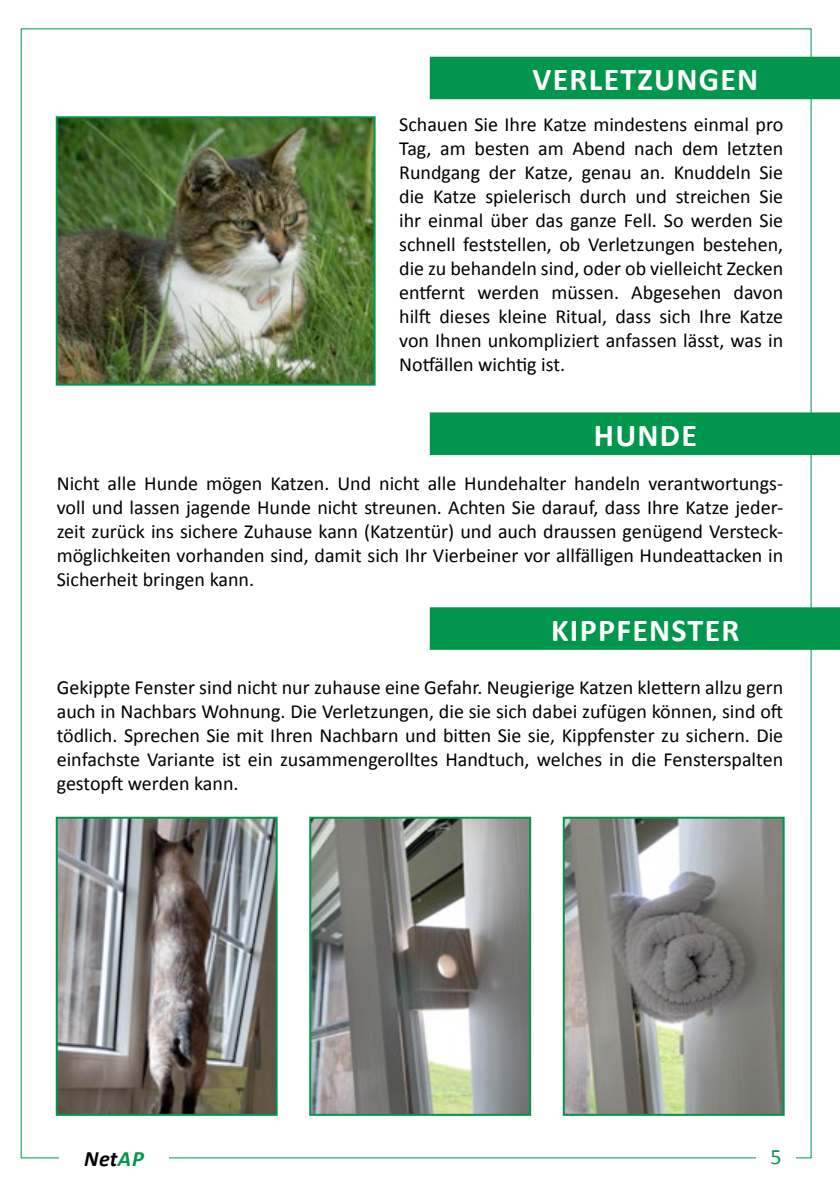
<style>
.page{position:relative;width:840px;height:1191px;background:#fff}
.page>*{position:absolute;margin:0;border:0;box-sizing:border-box;transform-origin:0 0}
.t1{font:700 32px "Calibri";letter-spacing:.04em;color:#fff}
.t2{font:italic 700 22px "Calibri";letter-spacing:.02em;color:#000}
.t3{font:22px "Calibri";color:#00964b}
.t4{font:20px/24px "Calibri";color:#000;text-align:justify}
.s1{color:#00964b}
</style>
<div class="page">
<div style="left:429px;top:57px;width:410px;height:42px;background:#00964b"></div>
<img style="left:59px;top:119px;width:313px;height:264px">
<div style="left:56px;top:116px;width:319px;height:270px;border:2px solid #00964b"></div>
<div style="left:429px;top:412px;width:410px;height:43px;background:#00964b"></div>
<img style="left:59px;top:819px;width:215px;height:293px">
<div style="left:56px;top:816px;width:221px;height:299px;border:2px solid #00964b"></div>
<div style="left:429px;top:607px;width:410px;height:43px;background:#00964b"></div>
<img style="left:312px;top:819px;width:216px;height:293px">
<div style="left:309px;top:816px;width:222px;height:299px;border:2px solid #00964b"></div>
<img style="left:565px;top:819px;width:216px;height:293px">
<div style="left:562px;top:816px;width:222px;height:299px;border:2px solid #00964b"></div>
<h1 class="t1" style="left:532px;top:59px;width:227px">VERLETZUNGEN</h1>
<p class="t4" style="left:399px;top:112px;width:385px">Schauen Sie Ihre Katze mindestens einmal pro Tag, am besten am Abend nach dem letzten Rundgang der Katze, genau an. Knuddeln Sie die Katze spielerisch durch und streichen Sie ihr einmal über das ganze Fell. So werden Sie schnell feststellen, ob Verletzungen bestehen, die zu behandeln sind, oder ob vielleicht Zecken entfernt werden müssen. Abgesehen davon hilft dieses kleine Ritual, dass sich Ihre Katze von Ihnen unkompliziert anfassen lässt, was in Notfällen wichtig ist.</p>
<h1 class="t1" style="left:593px;top:415px;width:104px">HUNDE</h1>
<p class="t4" style="left:57px;top:470px;width:727px">Nicht alle Hunde mögen Katzen. Und nicht alle Hundehalter handeln verantwortungs&shy;voll und lassen jagende Hunde nicht streunen. Achten Sie darauf, dass Ihre Katze jeder&shy;zeit zurück ins sichere Zuhause kann (Katzentür) und auch draussen genügend Versteck&shy;möglichkeiten vorhanden sind, damit sich Ihr Vierbeiner vor allfälligen Hundeattacken in Sicherheit bringen kann.</p>
<h1 class="t1" style="left:551px;top:610px;width:190px">KIPPFENSTER</h1>
<p class="t4" style="left:57px;top:674px;width:727px">Gekippte Fenster sind nicht nur zuhause eine Gefahr. Neugierige Katzen klettern allzu gern auch in Nachbars Wohnung. Die Verletzungen, die sie sich dabei zufügen können, sind oft tödlich. Sprechen Sie mit Ihren Nachbarn und bitten Sie sie, Kippfenster zu sichern. Die einfachste Variante ist ein zusammengerolltes Handtuch, welches in die Fensterspalten gestopft werden kann.</p>
<p class="t2" style="left:84px;top:1145px;width:61px">Net<span class="s1">AP</span></p>
<p class="t3" style="left:770px;top:1143px;width:13px">5</p>
</div>
